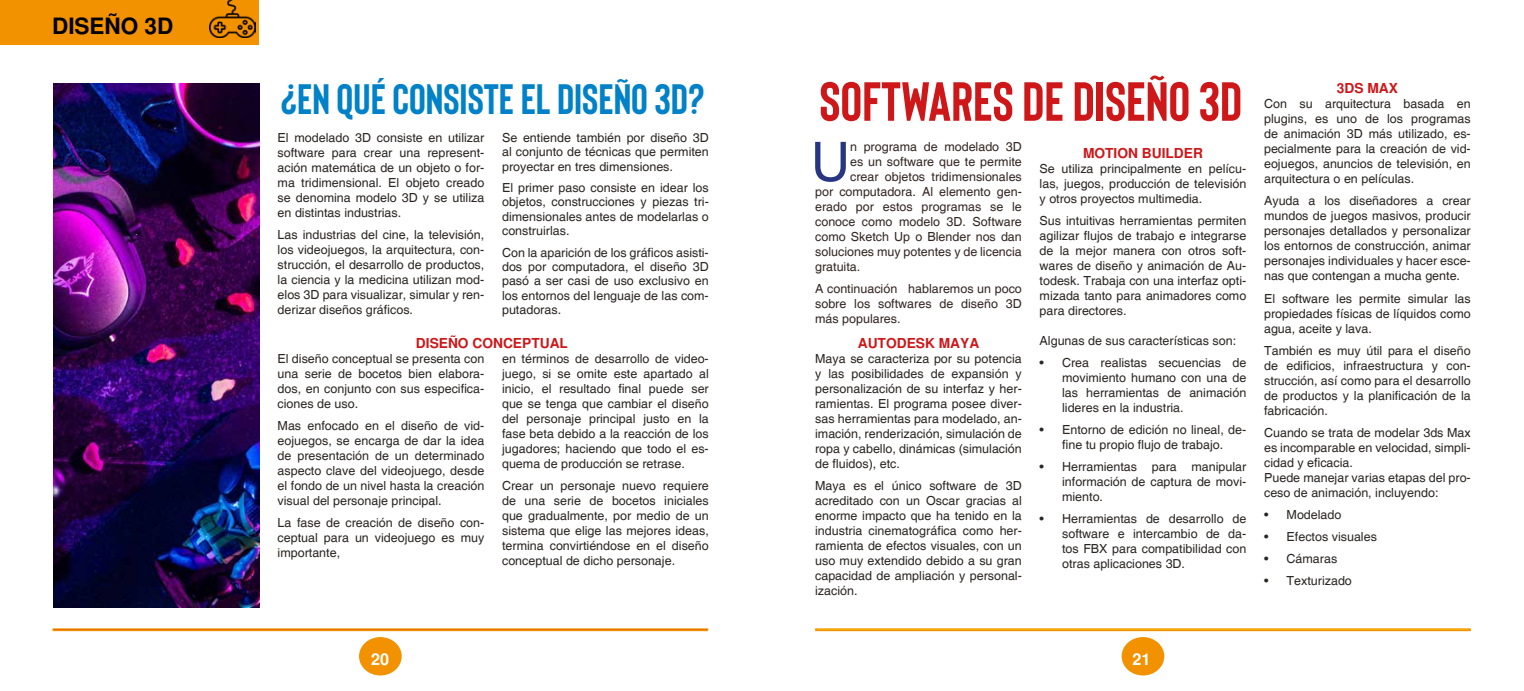
<style>
.page{position:relative;width:1524px;height:691px;background:#fff}
.page>*{position:absolute;margin:0;border:0;box-sizing:border-box;transform-origin:0 0}
.t1{font:700 55px "Bison";color:#cd1719}
.t2{font:54.25px "Helvetica";color:#283583}
.t3{font:700 42.5px "Bison";color:#0081c8}
.t4{font:700 22.5px "Free Sans";color:#000}
.t5{font:700 16.25px "Free Sans";color:#fff}
.t6{font:700 13.75px "Free Sans";color:#cd1719}
.t7{font:12.5px/15px "Helvetica";color:#2a2522;text-align:justify}
.t8{font:12.5px/15px "Helvetica";color:#342622;text-align:justify}
</style>
<div class="page">
<div style="left:0;top:0;width:259px;height:45px;background:#f39200"></div>
<div style="left:53px;top:628px;width:655px;height:3px;background:#cd1719;border:1px solid #f39200"></div>
<div style="left:815px;top:628px;width:655px;height:3px;background:#ffed00;border:1px solid #f39200"></div>
<div style="left:359px;top:637px;width:43px;height:38px;background:#f39200;border-radius:50%"></div>
<div style="left:1121px;top:637px;width:43px;height:38px;background:#f39200;border-radius:50%"></div>
<img style="left:209px;top:0;width:46px;height:38px">
<img style="left:53px;top:83px;width:207px;height:525px">
<h3 class="t4" style="left:52px;top:12px;width:123px">DISEÑO 3D</h3>
<h3 class="t3" style="left:280px;top:76px;width:426px">¿EN QUÉ CONSISTE EL DISEÑO 3D?</h3>
<p class="t7" style="left:278px;top:130px;width:208px">El modelado 3D consiste en utilizar software para crear una represent&shy;ación matemática de un objeto o for&shy;ma tridimensional. El objeto creado se denomina modelo 3D y se utiliza en distintas industrias.</p>
<p class="t7" style="left:278px;top:228px;width:208px">Las industrias del cine, la televisión, los videojuegos, la arquitectura, con&shy;strucción, el desarrollo de productos, la ciencia y la medicina utilizan mod&shy;elos 3D para visualizar, simular y ren&shy;derizar diseños gráficos.</p>
<p class="t7" style="left:502px;top:131px;width:208px;line-height:14.4px">Se entiende también por diseño 3D al conjunto de técnicas que permiten proyectar en tres dimensiones.</p>
<p class="t7" style="left:502px;top:181px;width:208px;line-height:14.4px">El primer paso consiste en idear los objetos, construcciones y piezas tri&shy;dimensionales antes de modelarlas o construirlas.</p>
<p class="t7" style="left:502px;top:246px;width:208px;line-height:14.4px">Con la aparición de los gráficos asisti&shy;dos por computadora, el diseño 3D pasó a ser casi de uso exclusivo en los entornos del lenguaje de las com&shy;putadoras.</p>
<p class="t6" style="left:416px;top:335px;width:154px">DISEÑO CONCEPTUAL</p>
<p class="t7" style="left:278px;top:352px;width:208px">El diseño conceptual se presenta con una serie de bocetos bien elabora&shy;dos, en conjunto con sus especifica&shy;ciones de uso.</p>
<p class="t7" style="left:278px;top:419px;width:208px">Mas enfocado en el diseño de vid&shy;eojuegos, se encarga de dar la idea de presentación de un determinado aspecto clave del videojuego, desde el fondo de un nivel hasta la creación visual del personaje principal.</p>
<p class="t7" style="left:278px;top:516px;width:208px">La fase de creación de diseño con&shy;ceptual para un videojuego es muy importante,</p>
<p class="t7" style="left:502px;top:352px;width:208px">en términos de desarrollo de video&shy;juego, si se omite este apartado al inicio, el resultado final puede ser que se tenga que cambiar el diseño del personaje principal justo en la fase beta debido a la reacción de los jugadores; haciendo que todo el es&shy;quema de producción se retrase.</p>
<p class="t7" style="left:502px;top:479px;width:208px">Crear un personaje nuevo requiere de una serie de bocetos iniciales que gradualmente, por medio de un sistema que elige las mejores ideas, termina convirtiéndose en el diseño conceptual de dicho personaje.</p>
<h1 class="t1" style="left:819px;top:72px;width:424px">SOFTWARES DE DISEÑO 3D</h1>
<h2 class="t2" style="left:811px;top:130px;width:41px">U</h2>
<p class="t8" style="left:850px;top:139px;width:173px">n programa de modelado 3D</p>
<p class="t8" style="left:850px;top:154px;width:173px">es un software que te permite</p>
<p class="t8" style="left:850px;top:169px;width:173px">crear objetos tridimensionales</p>
<p class="t8" style="left:815px;top:184px;width:208px">por computadora. Al elemento gen-</p>
<p class="t8" style="left:815px;top:199px;width:208px">erado por estos programas se le</p>
<p class="t8" style="left:815px;top:214px;width:208px">conoce como modelo 3D. Software</p>
<p class="t8" style="left:815px;top:229px;width:208px">como Sketch Up o Blender nos dan</p>
<p class="t8" style="left:815px;top:244px;width:208px">soluciones muy potentes y de licencia</p>
<p class="t8" style="left:815px;top:259px;width:47px">gratuita.</p>
<p class="t8" style="left:815px;top:281px;width:208px">A continuación hablaremos un poco sobre los softwares de diseño 3D más populares.</p>
<p class="t6" style="left:858px;top:335px;width:123px">AUTODESK MAYA</p>
<p class="t7" style="left:815px;top:352px;width:208px">Maya se caracteriza por su potencia y las posibilidades de expansión y personalización de su interfaz y her&shy;ramientas. El programa posee diver&shy;sas herramientas para modelado, an&shy;imación, renderización, simulación de ropa y cabello, dinámicas (simulación de fluidos), etc.</p>
<p class="t7" style="left:815px;top:479px;width:208px">Maya es el único software de 3D acreditado con un Oscar gracias al enorme impacto que ha tenido en la industria cinematográfica como her&shy;ramienta de efectos visuales, con un uso muy extendido debido a su gran capacidad de ampliación y personal&shy;ización.</p>
<p class="t6" style="left:1083px;top:144px;width:121px">MOTION BUILDER</p>
<p class="t7" style="left:1039px;top:162px;width:208px">Se utiliza principalmente en pelícu&shy;las, juegos, producción de televisión y otros proyectos multimedia.</p>
<p class="t7" style="left:1039px;top:214px;width:208px">Sus intuitivas herramientas permiten agilizar flujos de trabajo e integrarse de la mejor manera con otros soft&shy;wares de diseño y animación de Au&shy;todesk. Trabaja con una interfaz opti&shy;mizada tanto para animadores como para directores.</p>
<p class="t7" style="left:1039px;top:333px;width:198px">Algunas de sus características son:</p>
<p class="t7" style="left:1062px;top:355px;width:186px;text-indent:-22px">• Crea realistas secuencias de movimiento humano con una de las herramientas de animación lideres en la industria.</p>
<p class="t7" style="left:1039px;top:423px;width:208px;text-align:center">• Entorno de edición no lineal, de&shy;fine tu propio flujo de trabajo.</p>
<p class="t7" style="left:1062px;top:460px;width:186px;text-indent:-22px">• Herramientas para manipular información de captura de movi&shy;miento.</p>
<p class="t7" style="left:1062px;top:512px;width:186px;text-indent:-22px">• Herramientas de desarrollo de software e intercambio de da&shy;tos FBX para compatibilidad con otras aplicaciones 3D.</p>
<p class="t6" style="left:1337px;top:80px;width:63px">3DS MAX</p>
<p class="t7" style="left:1264px;top:97px;width:208px">Con su arquitectura basada en plugins, es uno de los programas de animación 3D más utilizado, es&shy;pecialmente para la creación de vid&shy;eojuegos, anuncios de televisión, en arquitectura o en películas.</p>
<p class="t7" style="left:1264px;top:194px;width:208px">Ayuda a los diseñadores a crear mundos de juegos masivos, producir personajes detallados y personalizar los entornos de construcción, animar personajes individuales y hacer esce&shy;nas que contengan a mucha gente.</p>
<p class="t7" style="left:1264px;top:291px;width:208px">El software les permite simular las propiedades físicas de líquidos como agua, aceite y lava.</p>
<p class="t7" style="left:1264px;top:343px;width:208px">También es muy útil para el diseño de edificios, infraestructura y con&shy;strucción, así como para el desarrollo de productos y la planificación de la fabricación.</p>
<p class="t7" style="left:1264px;top:425px;width:208px;text-align:left">Cuando se trata de modelar 3ds Max es incomparable en velocidad, simpli&shy;cidad y eficacia.<br>Puede manejar varias etapas del pro&shy;ceso de animación, incluyendo:</p>
<p class="t7" style="left:1264px;top:507px;width:79px">• Modelado</p>
<p class="t7" style="left:1264px;top:529px;width:114px">• Efectos visuales</p>
<p class="t7" style="left:1264px;top:551px;width:75px">• Cámaras</p>
<p class="t7" style="left:1264px;top:574px;width:89px">• Texturizado</p>
<h3 class="t5" style="left:371px;top:649px;width:20px">20</h3>
<h3 class="t5" style="left:1132px;top:649px;width:20px">21</h3>
</div>
